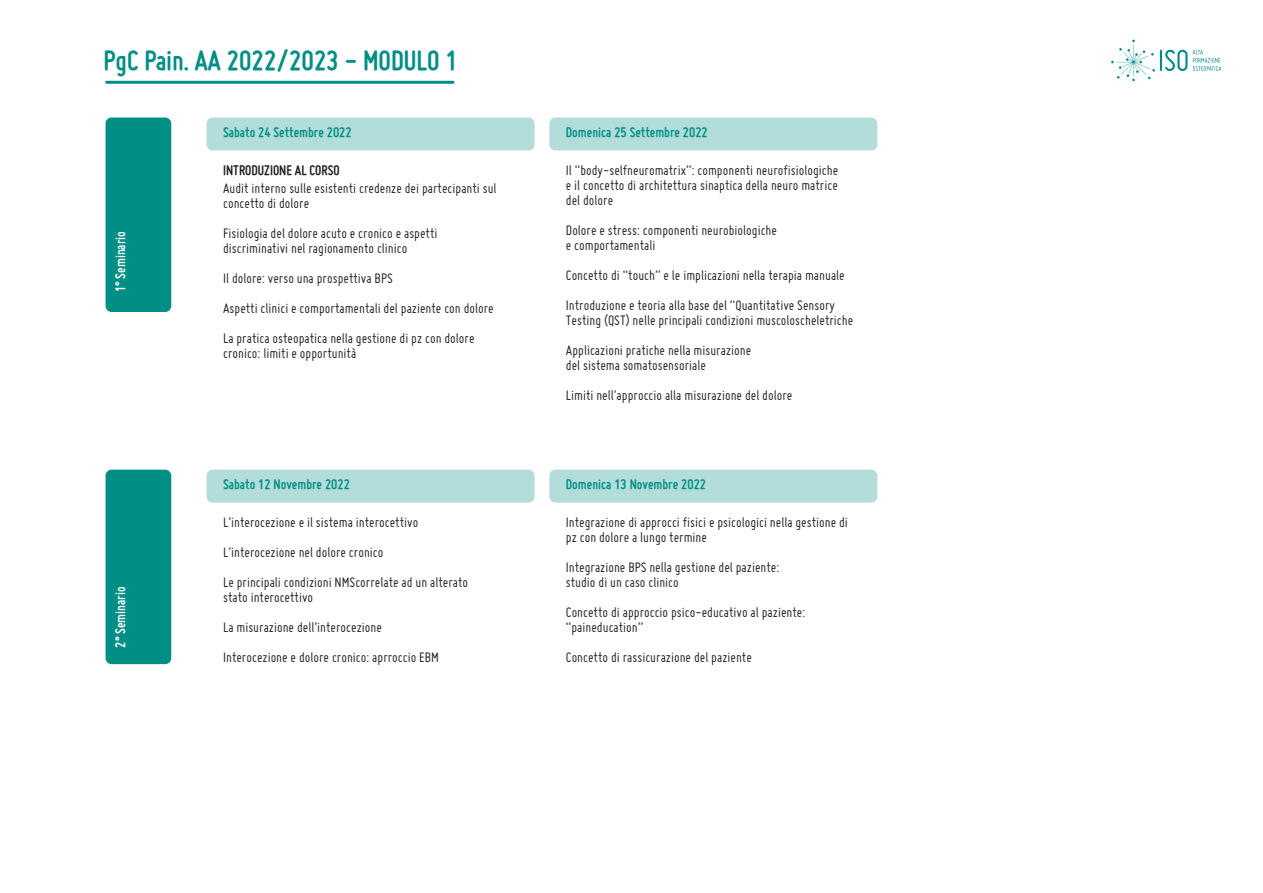
<style>
.page{position:relative;width:1263px;height:893px;background:#fff}
.page>*{position:absolute;margin:0;border:0;box-sizing:border-box;transform-origin:0 0}
.t1{font:700 30px "Miso";color:#008e85}
.t2{font:15px/30px "Miso";color:#231f20}
.t3{font:700 15px "Miso";color:#008e85}
.t4{font:700 15px "Miso";color:#fff}
.t5{font:700 15px "Miso";color:#231f20}
</style>
<div class="page">
<hr style="left:107px;top:81px;width:346px;height:3px;background:#008e85">
<div style="left:106px;top:118px;width:65px;height:194px;background:#008e85;border-radius:6px"></div>
<div style="left:207px;top:118px;width:328px;height:32px;background:#b3ddda;border-radius:6px"></div>
<div style="left:549px;top:118px;width:328px;height:32px;background:#b3ddda;border-radius:6px"></div>
<div style="left:106px;top:470px;width:65px;height:194px;background:#008e85;border-radius:6px"></div>
<div style="left:207px;top:470px;width:328px;height:33px;background:#b3ddda;border-radius:6px"></div>
<div style="left:549px;top:470px;width:328px;height:33px;background:#b3ddda;border-radius:6px"></div>
<svg style="left:1111px;top:40px;width:44px;height:41px"></svg>
<hr style="left:1160px;top:50px;width:2px;height:21px;background:#008c84">
<svg style="left:1165px;top:50px;width:22px;height:21px"></svg>
<svg style="left:1193px;top:50px;width:28px;height:21px"></svg>
<h1 class="t1" style="left:104px;top:44px;width:356px">PgC Pain. AA 2022/2023 - MODULO 1</h1>
<p class="t4" style="left:112px;top:292px;width:63px;rotate:-90deg">1° Seminario</p>
<p class="t4" style="left:112px;top:648px;width:63px;rotate:-90deg">2° Seminario</p>
<p class="t3" style="left:223px;top:124px;width:130px">Sabato 24 Settembre 2022</p>
<p class="t5" style="left:223px;top:161px;width:118px">INTRODUZIONE AL CORSO</p>
<p class="t2" style="left:223px;top:180px;width:275px;line-height:15px">Audit interno sulle esistenti credenze dei partecipanti sul concetto di dolore</p>
<p class="t2" style="left:223px;top:225px;width:216px;line-height:15px">Fisiologia del dolore acuto e cronico e aspetti discriminativi nel ragionamento clinico</p>
<p class="t2" style="left:223px;top:263px;width:272px">Il dolore: verso una prospettiva BPS<br>Aspetti clinici e comportamentali del paziente con dolore<br>La pratica osteopatica nella gestione di pz con dolore</p>
<p class="t2" style="left:223px;top:338px;width:135px">cronico: limiti e opportunità</p>
<p class="t3" style="left:223px;top:476px;width:128px">Sabato 12 Novembre 2022</p>
<p class="t2" style="left:223px;top:507px;width:247px">L’interocezione e il sistema interocettivo<br>L’interocezione nel dolore cronico<br>Le principali condizioni NMScorrelate ad un alterato</p>
<p class="t2" style="left:223px;top:582px;width:217px">stato interocettivo<br>La misurazione dell’interocezione<br>Interocezione e dolore cronico: aprroccio EBM</p>
<p class="t3" style="left:566px;top:124px;width:143px">Domenica 25 Settembre 2022</p>
<p class="t2" style="left:566px;top:162px;width:274px;line-height:15px;text-align:justify">Il “body-selfneuromatrix”: componenti neurofisiologiche e il concetto di architettura sinaptica della neuro matrice del dolore</p>
<p class="t2" style="left:566px;top:222px;width:213px;line-height:15px">Dolore e stress: componenti neurobiologiche e comportamentali</p>
<p class="t2" style="left:566px;top:260px;width:280px">Concetto di “touch” e le implicazioni nella terapia manuale<br>Introduzione e teoria alla base del “Quantitative Sensory</p>
<p class="t2" style="left:566px;top:305px;width:289px">Testing (QST) nelle principali condizioni muscoloscheletriche<br>Applicazioni pratiche nella misurazione</p>
<p class="t2" style="left:566px;top:350px;width:228px">del sistema somatosensoriale<br>Limiti nell’approccio alla misurazione del dolore</p>
<p class="t3" style="left:566px;top:476px;width:142px">Domenica 13 Novembre 2022</p>
<p class="t2" style="left:566px;top:514px;width:283px;line-height:15px">Integrazione di approcci fisici e psicologici nella gestione di pz con dolore a lungo termine</p>
<p class="t2" style="left:566px;top:559px;width:215px;line-height:15px">Integrazione BPS nella gestione del paziente: studio di un caso clinico</p>
<p class="t2" style="left:566px;top:604px;width:241px;line-height:15px">Concetto di approccio psico-educativo al paziente: “paineducation”</p>
<p class="t2" style="left:566px;top:642px;width:187px">Concetto di rassicurazione del paziente</p>
</div>
